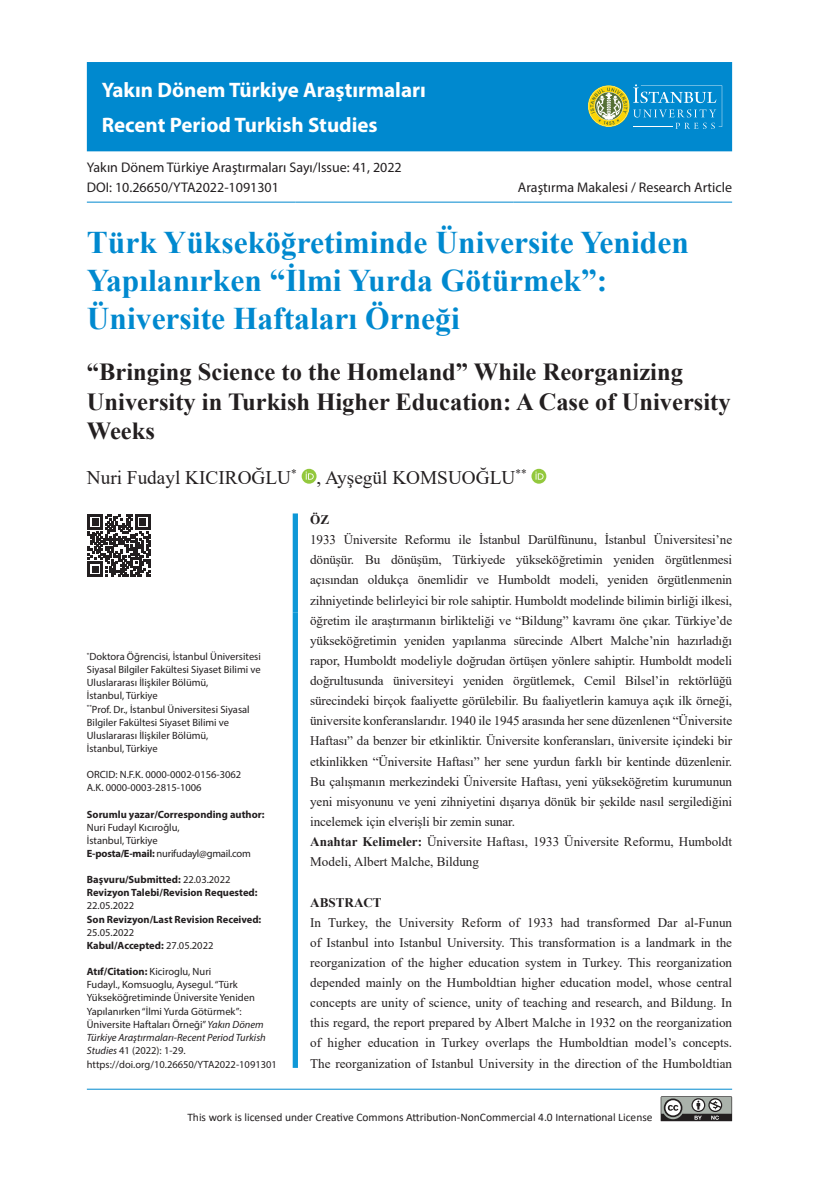
<style>
.page{position:relative;width:819px;height:1191px;background:#fff}
.page>*{position:absolute;margin:0;border:0;box-sizing:border-box;transform-origin:0 0}
.Ana_baslik_ENG{font:700 31.5px/37.8px "Times New Roman";color:#0089cf}
.Ana_baslik_TR{font:700 24.5px/29.4px "Times New Roman";color:#231f20}
.t1{font:700 21px "Myriad Pro";color:#fff}
.Yazarlar{font:19.25px "Times New Roman";color:#231f20}
.t2{font:14px "Myriad Pro";color:#231f20}
.Anahtar_kelimeler{font:13.12px/20.1px "Times New Roman";color:#231f20;text-align:justify}
.t3{font:700 13.12px "Times New Roman";color:#231f20}
.t4{font:11.55px "Calibri";color:#231f20}
.t5{font:10.5px/13.1px "Myriad Pro";color:#231f20}
.t6{font:700 10.5px/13.1px "Myriad Pro";color:#231f20}
.t7{font:10.5px "Myriad Pro";letter-spacing:-.02em;color:#231f20}
.s1{font-weight:700}
.s2{font-weight:400}
.s3{font-style:italic}
</style>
<div class="page">
<div style="left:87px;top:62px;width:645px;height:89px;background:#0089cf"></div>
<div style="left:293px;top:612px;width:5px;height:455px;background:#0e98d7"></div>
<div style="left:293px;top:513px;width:5px;height:99px;background:#0e98d7"></div>
<hr style="left:87px;top:202px;width:208px;height:1px;background:#0089cf">
<hr style="left:295px;top:202px;width:218px;height:1px;background:#0089cf">
<hr style="left:513px;top:202px;width:219px;height:1px;background:#0089cf">
<svg style="left:588px;top:84px;width:134px;height:45px;background:#429eb6"></svg>
<svg style="left:301px;top:469px;width:15px;height:15px"></svg>
<svg style="left:305px;top:471px;width:9px;height:8px"></svg>
<svg style="left:531px;top:469px;width:15px;height:15px"></svg>
<svg style="left:535px;top:471px;width:8px;height:8px"></svg>
<svg style="left:88px;top:514px;width:62px;height:63px"></svg>
<hr style="left:87px;top:1088px;width:645px;height:1px;background:#0089cf">
<svg style="left:660px;top:1096px;width:72px;height:25px;background:#828482"></svg>
<p class="t1" style="left:102px;top:76px;width:325px">Yakın Dönem Türkiye Araştırmaları</p>
<p class="t1" style="left:102px;top:111px;width:277px">Recent Period Turkish Studies</p>
<p class="t2" style="left:87px;top:158px;width:316px">Yakın Dönem Türkiye Araştırmaları Sayı/Issue: 41, 2022</p>
<p class="t2" style="left:87px;top:179px;width:193px">DOI: 10.26650/YTA2022-1091301</p>
<p class="t2" style="left:518px;top:179px;width:216px">Araştırma Makalesi / Research Article</p>
<p class="Ana_baslik_ENG" style="left:87px;top:223px;width:603px">Türk Yükseköğretiminde Üniversite Yeniden<br>Yapılanırken “İlmi Yurda Götürmek”:<br>Üniversite Haftaları Örneği</p>
<p class="Ana_baslik_TR" style="left:87px;top:356px;width:645px">“Bringing Science to the Homeland” While Reorganizing<br>University in Turkish Higher Education: A Case of University<br>Weeks</p>
<p class="Yazarlar" style="left:87px;top:464px;width:441px">Nuri Fudayl KICIROĞLU<sup>*</sup> , Ayşegül KOMSUOĞLU<sup>**</sup></p>
<p class="t5" style="left:87px;top:650px;width:175px"><sup>*</sup>Doktora Öğrencisi, İstanbul Üniversitesi Siyasal Bilgiler Fakültesi Siyaset Bilimi ve Uluslararası İlişkiler Bölümü,<br>İstanbul, Türkiye</p>
<p class="t5" style="left:87px;top:702px;width:164px"><sup>**</sup>Prof. Dr., İstanbul Üniversitesi Siyasal Bilgiler Fakültesi Siyaset Bilimi ve Uluslararası İlişkiler Bölümü,<br>İstanbul, Türkiye</p>
<p class="t5" style="left:87px;top:768px;width:156px">ORCID: N.F.K. 0000-0002-0156-3062</p>
<p class="t5" style="left:87px;top:781px;width:116px">A.K. 0000-0003-2815-1006</p>
<p class="t6" style="left:87px;top:807px;width:179px">Sorumlu yazar/Corresponding author:</p>
<p class="t5" style="left:87px;top:820px;width:94px">Nuri Fudayl Kıcıroğlu,<br>İstanbul, Türkiye</p>
<p class="t7" style="left:87px;top:847px;width:165px"><span class="s1">E-posta/E-mail:</span> nurifudayl@gmail.com</p>
<p class="t6" style="left:87px;top:872px;width:145px">Başvuru/Submitted: <span class="s2">22.03.2022</span></p>
<p class="t6" style="left:87px;top:886px;width:172px">Revizyon Talebi/Revision Requested:<br><span class="s2">22.05.2022</span></p>
<p class="t6" style="left:87px;top:912px;width:176px">Son Revizyon/Last Revision Received:<br><span class="s2">25.05.2022</span></p>
<p class="t6" style="left:87px;top:938px;width:128px">Kabul/Accepted: <span class="s2">27.05.2022</span></p>
<p class="t5" style="left:87px;top:965px;width:180px"><span class="s1">Atıf/Citation:</span> Kiciroglu, Nuri<br>Fudayl., Komsuoglu, Aysegul. “Türk Yükseköğretiminde Üniversite Yeniden Yapılanırken “İlmi Yurda Götürmek”:<br>Üniversite Haftaları Örneği” <span class="s3">Yakın Dönem Türkiye Araştırmaları-Recent Period Turkish Studies</span> 41 (2022): 1-29.</p>
<p class="t5" style="left:87px;top:1057px;width:191px">https://doi.org/10.26650/YTA2022-1091301</p>
<p class="t3" style="left:310px;top:510px;width:20px">ÖZ</p>
<p class="Anahtar_kelimeler" style="left:310px;top:529px;width:423px">1933 Üniversite Reformu ile İstanbul Darülfünunu, İstanbul Üniversitesi’ne dönüşür. Bu dönüşüm, Türkiyede yükseköğretimin yeniden örgütlenmesi açısından oldukça önemlidir ve Humboldt modeli, yeniden örgütlenmenin zihniyetinde belirleyici bir role sahiptir. Humboldt modelinde bilimin birliği ilkesi, öğretim ile araştırmanın birlikteliği ve “Bildung” kavramı öne çıkar. Türkiye’de yükseköğretimin yeniden yapılanma sürecinde Albert Malche’nin hazırladığı rapor, Humboldt modeliyle doğrudan örtüşen yönlere sahiptir. Humboldt modeli doğrultusunda üniversiteyi yeniden örgütlemek, Cemil Bilsel’in rektörlüğü sürecindeki birçok faaliyette görülebilir. Bu faaliyetlerin kamuya açık ilk örneği, üniversite konferanslarıdır. 1940 ile 1945 arasında her sene düzenlenen “Üniversite Haftası” da benzer bir etkinliktir. Üniversite konferansları, üniversite içindeki bir etkinlikken “Üniversite Haftası” her sene yurdun farklı bir kentinde düzenlenir.<br>Bu çalışmanın merkezindeki Üniversite Haftası, yeni yükseköğretim kurumunun yeni misyonunu ve yeni zihniyetini dışarıya dönük bir şekilde nasıl sergilediğini incelemek için elverişli bir zemin sunar.</p>
<p class="Anahtar_kelimeler" style="left:310px;top:831px;width:423px"><span class="s1">Anahtar Kelimeler:</span> Üniversite Haftası, 1933 Üniversite Reformu, Humboldt<br>Modeli, Albert Malche, Bildung</p>
<p class="t3" style="left:310px;top:892px;width:73px">ABSTRACT</p>
<p class="Anahtar_kelimeler" style="left:310px;top:911px;width:423px">In Turkey, the University Reform of 1933 had transformed Dar al-Funun of Istanbul into Istanbul University. This transformation is a landmark in the reorganization of the higher education system in Turkey. This reorganization depended mainly on the Humboldtian higher education model, whose central concepts are unity of science, unity of teaching and research, and Bildung. In this regard, the report prepared by Albert Malche in 1932 on the reorganization of higher education in Turkey overlaps the Humboldtian model’s concepts.<br>The reorganization of Istanbul University in the direction of the Humboldtian</p>
<p class="t4" style="left:187px;top:1109px;width:466px">This work is licensed under Creative Commons Attribution-NonCommercial 4.0 International License</p>
</div>
